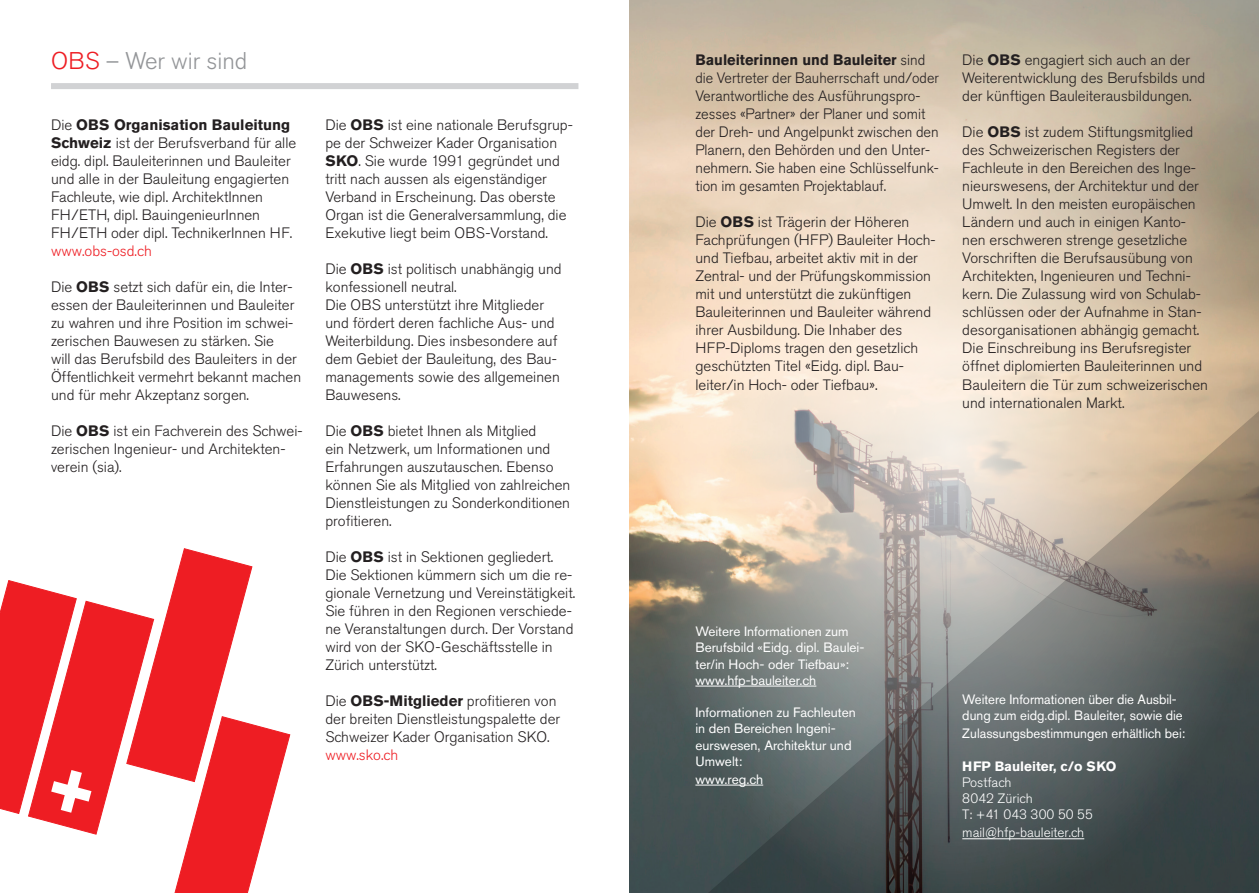
<style>
.page{position:relative;width:1259px;height:893px;background:#fff}
.page>*{position:absolute;margin:0;border:0;box-sizing:border-box;transform-origin:0 0}
.t1{font:300 24px "Akzidenz Grotesk Std";color:#939598}
.t2{font:300 15px/18px "Akzidenz Grotesk Std";color:#231f20}
.t3{font:300 15px "Akzidenz Grotesk Std";color:#ee1d23}
.t4{font:13.5px/16.2px "Akzidenz Grotesk Std";color:#fff}
.t5{font:300 13.5px/16.2px "Akzidenz Grotesk Std";color:#fff}
.t6{font:700 13.5px "Akzidenz Grotesk Std";color:#fff}
.s1{color:#ee1d23}
.s2{font-weight:700}
</style>
<div class="page">
<svg style="left:0;top:548px;width:291px;height:345px"></svg>
<svg style="left:629px;top:401px;width:630px;height:492px;background:#88867f"></svg>
<hr style="left:695px;top:686px;width:121px;height:1px;background:#fff">
<hr style="left:695px;top:785px;width:68px;height:1px;background:#fff">
<hr style="left:962px;top:838px;width:122px;height:1px;background:#fff">
<div style="left:51px;top:83px;width:527px;height:6px;background:#d1d2d4"></div>
<h1 class="t1" style="left:51px;top:47px;width:198px"><span class="s1">OBS</span> – Wer wir sind</h1>
<p class="t2" style="left:51px;top:116px;width:247px">Die <span class="s2">OBS Organisation Bauleitung Schweiz</span> ist der Berufsverband für alle eidg. dipl. Bauleiterinnen und Bauleiter und alle in der Bauleitung engagierten Fachleute, wie dipl. ArchitektInnen FH/ETH, dipl. BauingenieurInnen FH/ETH oder dipl. TechnikerInnen HF.</p>
<p class="t3" style="left:51px;top:243px;width:102px">www.obs-osd.ch</p>
<p class="t2" style="left:51px;top:278px;width:252px">Die <span class="s2">OBS</span> setzt sich dafür ein, die Inter&shy;essen der Bauleiterinnen und Bauleiter zu wahren und ihre Position im schwei&shy;zerischen Bauwesen zu stärken. Sie<br>will das Berufsbild des Bauleiters in der Öffentlichkeit vermehrt bekannt machen und für mehr Akzeptanz sorgen.</p>
<p class="t2" style="left:51px;top:422px;width:253px">Die <span class="s2">OBS</span> ist ein Fachverein des Schwei&shy;zerischen Ingenieur- und Architekten&shy;verein (sia).</p>
<p class="t2" style="left:325px;top:116px;width:249px">Die <span class="s2">OBS</span> ist eine nationale Berufsgrup&shy;pe der Schweizer Kader Organisation <span class="s2">SKO</span>. Sie wurde 1991 gegründet und tritt nach aussen als eigenständiger Verband in Erscheinung. Das oberste Organ ist die Generalversammlung, die Exekutive liegt beim OBS-Vorstand.</p>
<p class="t2" style="left:325px;top:260px;width:238px">Die <span class="s2">OBS</span> ist politisch unabhängig und konfessionell neutral.<br>Die OBS unterstützt ihre Mitglieder und fördert deren fachliche Aus- und<br>Weiterbildung. Dies insbesondere auf dem Gebiet der Bauleitung, des Bau&shy;managements sowie des allgemeinen<br>Bauwesens.</p>
<p class="t2" style="left:325px;top:422px;width:247px">Die <span class="s2">OBS</span> bietet Ihnen als Mitglied<br>ein Netzwerk, um Informationen und Erfahrungen auszutauschen. Ebenso können Sie als Mitglied von zahlreichen Dienstleistungen zu Sonderkonditionen profitieren.</p>
<p class="t2" style="left:325px;top:548px;width:251px">Die <span class="s2">OBS</span> ist in Sektionen gegliedert.<br>Die Sektionen kümmern sich um die re&shy;gionale Vernetzung und Vereinstätigkeit.<br>Sie führen in den Regionen verschiede&shy;ne Veranstaltungen durch. Der Vorstand wird von der SKO-Geschäftsstelle in Zürich unterstützt.</p>
<p class="t2" style="left:325px;top:692px;width:236px">Die <span class="s2">OBS-Mitglieder</span> profitieren von der breiten Dienstleistungspalette der<br>Schweizer Kader Organisation SKO.</p>
<p class="t3" style="left:325px;top:747px;width:74px">www.sko.ch</p>
<p class="t2" style="left:695px;top:52px;width:245px"><span class="s2">Bauleiterinnen und Bauleiter</span> sind die Vertreter der Bauherrschaft und/oder Verantwortliche des Ausführungspro&shy;zesses «Partner» der Planer und somit der Dreh- und Angelpunkt zwischen den Planern, den Behörden und den Unter&shy;nehmern. Sie haben eine Schlüsselfunk&shy;tion im gesamten Projektablauf.</p>
<p class="t2" style="left:695px;top:214px;width:242px">Die <span class="s2">OBS</span> ist Trägerin der Höheren Fachprüfungen (HFP) Bauleiter Hoch&shy;und Tiefbau, arbeitet aktiv mit in der Zentral- und der Prüfungskommission mit und unterstützt die zukünftigen Bauleiterinnen und Bauleiter während ihrer Ausbildung. Die Inhaber des HFP-Diploms tragen den gesetzlich geschützten Titel «Eidg. dipl. Bau&shy;leiter/in Hoch- oder Tiefbau».</p>
<p class="t2" style="left:962px;top:52px;width:244px">Die <span class="s2">OBS</span> engagiert sich auch an der<br>Weiterentwicklung des Berufsbilds und der künftigen Bauleiterausbildungen.</p>
<p class="t2" style="left:962px;top:124px;width:247px">Die <span class="s2">OBS</span> ist zudem Stiftungsmitglied des Schweizerischen Registers der Fachleute in den Bereichen des Inge&shy;nieurswesens, der Architektur und der Umwelt. In den meisten europäischen Ländern und auch in einigen Kanto&shy;nen erschweren strenge gesetzliche Vorschriften die Berufsausübung von Architekten, Ingenieuren und Techni&shy;kern. Die Zulassung wird von Schulab&shy;schlüssen oder der Aufnahme in Stan&shy;desorganisationen abhängig gemacht.<br>Die Einschreibung ins Berufsregister öffnet diplomierten Bauleiterinnen und Bauleitern die Tür zum schweizerischen und internationalen Markt.</p>
<p class="t4" style="left:695px;top:623px;width:170px">Weitere Informationen zum<br>Berufsbild «Eidg. dipl. Baulei&shy;ter/in Hoch- oder Tiefbau»: www.hfp-bauleiter.ch</p>
<p class="t4" style="left:695px;top:704px;width:162px">Informationen zu Fachleuten in den Bereichen Ingeni&shy;eurswesen, Architektur und<br>Umwelt:</p>
<p class="t4" style="left:695px;top:771px;width:69px">www.reg.ch</p>
<p class="t4" style="left:962px;top:691px;width:222px">Weitere Informationen über die Ausbil&shy;dung zum eidg.dipl. Bauleiter, sowie die</p>
<p class="t4" style="left:962px;top:725px;width:224px">Zulassungsbestimmungen erhältlich bei:</p>
<p class="t6" style="left:962px;top:758px;width:156px">HFP Bauleiter, c/o SKO</p>
<p class="t5" style="left:962px;top:774px;width:132px">Postfach<br>8042 Zürich<br>T: +41 043 300 50 55</p>
<p class="t5" style="left:962px;top:825px;width:123px">mail@hfp-bauleiter.ch</p>
</div>
